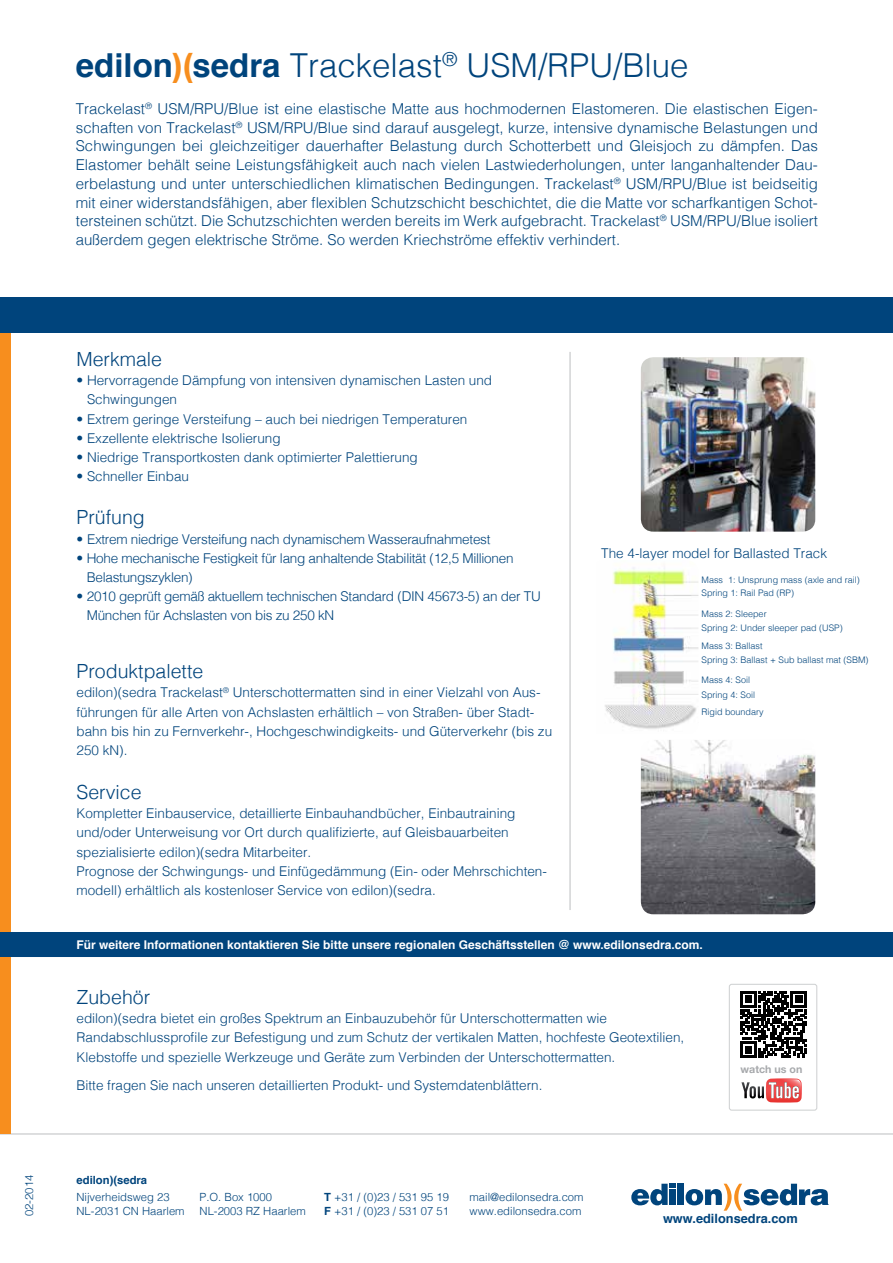
<style>
.page{position:relative;width:893px;height:1263px;background:#fff}
.page>*{position:absolute;margin:0;border:0;box-sizing:border-box;transform-origin:0 0}
.t1{font:300 33px "Helvetica";color:#00447c}
.t2{font:300 19.5px "Helvetica";color:#00447c}
.t3{font:300 15px/18.8px "Helvetica";color:#00447c;text-align:justify}
.t4{font:300 13.5px/19.2px "Helvetica";color:#00447c}
.t5{font:300 13.5px/19.2px "Helvetica";letter-spacing:-.02em;color:#00447c}
.t6{font:700 12.75px "Helvetica";color:#00447c}
.t7{font:700 12px "Helvetica";color:#fff}
.t8{font:300 11.25px "Helvetica";color:#00447c}
.t9{font:700 11.25px "Helvetica";color:#00447c}
.t10{font:700 10.65px "Helvetica Neue";color:#a7a9ac}
.t11{font:300 9px/14.4px "Helvetica";color:#00447c}
.s1{font-weight:700}
.s2{font-family:"Helvetica Neue";font-weight:700;color:#f78e1e}
</style>
<div class="page">
<svg style="left:631px;top:1184px;width:45px;height:21px"></svg>
<div style="left:670px;top:1189px;width:6px;height:16px;background:#00447c"></div>
<div style="left:678px;top:1184px;width:6px;height:21px;background:#00447c"></div>
<svg style="left:686px;top:1184px;width:143px;height:27px"></svg>
<div style="left:0;top:298px;width:893px;height:35px;background:#00447c"></div>
<img style="left:605px;top:567px;width:93px;height:162px">
<hr style="left:570px;top:352px;width:1px;height:558px;background:#bcbec0">
<hr style="left:0;top:1134px;width:893px;height:1px;background:#bcbec0">
<hr style="left:0;top:956px;width:893px;height:1px;background:#bcbec0">
<div style="left:0;top:333px;width:11px;height:801px;background:#f78e1e"></div>
<div style="left:0;top:932px;width:893px;height:24px;background:#00447c"></div>
<img style="left:641px;top:740px;width:174px;height:174px">
<img style="left:641px;top:357px;width:174px;height:175px">
<svg style="left:740px;top:991px;width:67px;height:67px"></svg>
<svg style="left:741px;top:1078px;width:61px;height:24px"></svg>
<div style="left:729px;top:984px;width:88px;height:127px;border:1px solid #d1d3d4;border-radius:2px"></div>
<p class="t8" style="left:20px;top:1216px;width:43px;rotate:-90deg">02-2014</p>
<h1 class="t1" style="left:76px;top:37px;width:614px"><span class="s1">edilon</span><span class="s2">)(</span><span class="s1">sedra</span> Trackelast<sup>®</sup> USM/RPU/Blue</h1>
<p class="t3" style="left:76px;top:98px;width:744px">Trackelast<sup>®</sup> USM/RPU/Blue ist eine elastische Matte aus hochmodernen Elastomeren. Die elastischen Eigen&shy;schaften von Trackelast<sup>®</sup> USM/RPU/Blue sind darauf ausgelegt, kurze, intensive dynamische Belastungen und Schwingungen bei gleichzeitiger dauerhafter Belastung durch Schotterbett und Gleisjoch zu dämpfen. Das Elastomer behält seine Leistungsfähigkeit auch nach vielen Lastwiederholungen, unter langanhaltender Dau&shy;erbelastung und unter unterschiedlichen klimatischen Bedingungen. Trackelast<sup>®</sup> USM/RPU/Blue ist beidseitig mit einer widerstandsfähigen, aber flexiblen Schutzschicht beschichtet, die die Matte vor scharfkantigen Schot&shy;tersteinen schützt. Die Schutzschichten werden bereits im Werk aufgebracht. Trackelast<sup>®</sup> USM/RPU/Blue isoliert außerdem gegen elektrische Ströme. So werden Kriechströme effektiv verhindert.</p>
<h2 class="t2" style="left:77px;top:342px;width:87px">Merkmale</h2>
<p class="t4" style="left:87px;top:370px;width:407px;text-indent:-11px">• Hervorragende Dämpfung von intensiven dynamischen Lasten und<br>Schwingungen</p>
<p class="t4" style="left:77px;top:408px;width:392px">• Extrem geringe Versteifung – auch bei niedrigen Temperaturen</p>
<p class="t4" style="left:77px;top:427px;width:206px">• Exzellente elektrische Isolierung</p>
<p class="t4" style="left:77px;top:446px;width:343px">• Niedrige Transportkosten dank optimierter Palettierung</p>
<p class="t4" style="left:77px;top:466px;width:114px">• Schneller Einbau</p>
<h2 class="t2" style="left:77px;top:501px;width:70px">Prüfung</h2>
<p class="t5" style="left:77px;top:528px;width:415px">• Extrem niedrige Versteifung nach dynamischem Wasseraufnahmetest</p>
<p class="t5" style="left:87px;top:547px;width:428px;text-indent:-10px">• Hohe mechanische Festigkeit für lang anhaltende Stabilität (12,5 Millionen<br>Belastungszyklen)</p>
<p class="t5" style="left:87px;top:586px;width:455px;text-indent:-10px">• 2010 geprüft gemäß aktuellem technischen Standard (DIN 45673-5) an der TU<br>München für Achslasten von bis zu 250 kN</p>
<h2 class="t2" style="left:77px;top:655px;width:128px">Produktpalette</h2>
<p class="t4" style="left:77px;top:682px;width:477px">edilon)(sedra Trackelast<sup>®</sup> Unterschottermatten sind in einer Vielzahl von Aus&shy;führungen für alle Arten von Achslasten erhältlich – von Straßen- über Stadt&shy;bahn bis hin zu Fernverkehr-, Hochgeschwindigkeits- und Güterverkehr (bis zu 250 kN).</p>
<h2 class="t2" style="left:77px;top:775px;width:67px">Service</h2>
<p class="t4" style="left:77px;top:803px;width:472px">Kompletter Einbauservice, detaillierte Einbauhandbücher, Einbautraining und/oder Unterweisung vor Ort durch qualifizierte, auf Gleisbauarbeiten spezialisierte edilon)(sedra Mitarbeiter.<br>Prognose der Schwingungs- und Einfügedämmung (Ein- oder Mehrschichten&shy;modell) erhältlich als kostenloser Service von edilon)(sedra.</p>
<p class="t4" style="left:601px;top:543px;width:227px">The 4-layer model for Ballasted Track</p>
<p class="t11" style="left:702px;top:573px;width:160px;line-height:13.2px">Mass 1: Unsprung mass (axle and rail)<br>Spring 1: Rail Pad (RP)</p>
<p class="t11" style="left:702px;top:606px;width:143px">Mass 2: Sleeper<br>Spring 2: Under sleeper pad (USP)</p>
<p class="t11" style="left:702px;top:638px;width:168px">Mass 3: Ballast<br>Spring 3: Ballast + Sub ballast mat (SBM)</p>
<p class="t11" style="left:702px;top:672px;width:55px">Mass 4: Soil<br>Spring 4: Soil</p>
<p class="t11" style="left:702px;top:704px;width:64px">Rigid boundary</p>
<p class="t7" style="left:77px;top:935px;width:628px">Für weitere Informationen kontaktieren Sie bitte unsere regionalen Geschäftsstellen @ www.edilonsedra.com.</p>
<h2 class="t2" style="left:77px;top:980px;width:75px">Zubehör</h2>
<p class="t4" style="left:77px;top:1008px;width:609px">edilon)(sedra bietet ein großes Spektrum an Einbauzubehör für Unterschottermatten wie<br>Randabschlussprofile zur Befestigung und zum Schutz der vertikalen Matten, hochfeste Geotextilien,<br>Klebstoffe und spezielle Werkzeuge und Geräte zum Verbinden der Unterschottermatten.</p>
<p class="t4" style="left:77px;top:1074px;width:467px">Bitte fragen Sie nach unseren detaillierten Produkt- und Systemdatenblättern.</p>
<p class="t10" style="left:741px;top:1062px;width:63px">watch us on</p>
<p class="t9" style="left:77px;top:1171px;width:72px">edilon)(sedra</p>
<p class="t8" style="left:77px;top:1187px;width:95px">Nijverheidsweg 23</p>
<p class="t8" style="left:200px;top:1187px;width:74px">P.O. Box 1000</p>
<p class="t8" style="left:324px;top:1187px;width:126px"><span class="s1">T</span> +31 / (0)23 / 531 95 19</p>
<p class="t8" style="left:470px;top:1187px;width:116px">mail@edilonsedra.com</p>
<p class="t8" style="left:77px;top:1201px;width:110px">NL-2031 CN Haarlem</p>
<p class="t8" style="left:200px;top:1201px;width:108px">NL-2003 RZ Haarlem</p>
<p class="t8" style="left:324px;top:1201px;width:126px"><span class="s1">F</span> +31 / (0)23 / 531 07 51</p>
<p class="t8" style="left:470px;top:1201px;width:113px">www.edilonsedra.com</p>
<p class="t6" style="left:663px;top:1208px;width:136px">www.edilonsedra.com</p>
</div>
